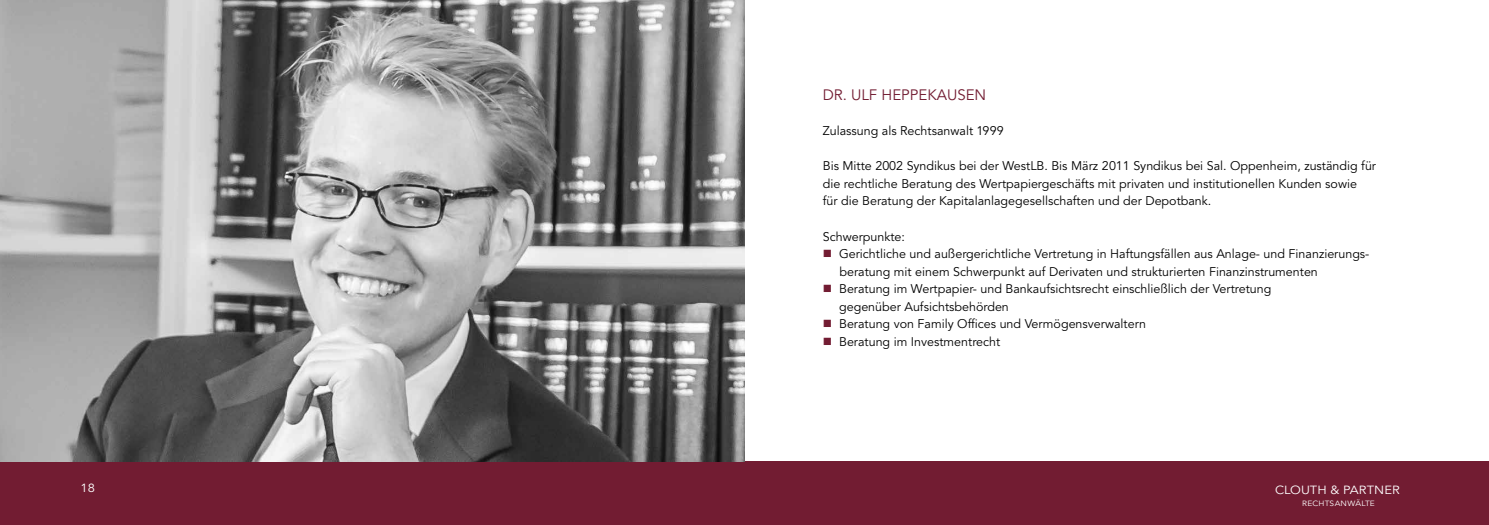
<style>
.page{position:relative;width:1489px;height:525px;background:#fff}
.page>*{position:absolute;margin:0;border:0;box-sizing:border-box;transform-origin:0 0}
.t1{font:15px "Avenir LT Std";color:#721c32}
.t2{font:12.5px/17.5px "Avenir LT Std";color:#000}
.t3{font:11.75px "Avenir LT Std";color:#fff;scale:1.1 1}
.t4{font:7.5px "Avenir LT Std";letter-spacing:.02em;color:#fff;scale:1.1 1}
.s1{color:#721c32}
</style>
<div class="page">
<div style="left:744px;top:461px;width:744px;height:63px;background:#721c32"></div>
<div style="left:0;top:461px;width:744px;height:63px;background:#721c32"></div>
<img style="left:0;top:0;width:744px;height:461px">
<p class="t3" style="left:81px;top:481px;width:15px">18</p>
<p class="t1" style="left:822px;top:86px;width:165px">DR. ULF HEPPEKAUSEN</p>
<p class="t2" style="left:822px;top:123px;width:182px">Zulassung als Rechtsanwalt 1999</p>
<p class="t2" style="left:822px;top:158px;width:554px">Bis Mitte 2002 Syndikus bei der WestLB. Bis März 2011 Syndikus bei Sal. Oppenheim, zuständig für die rechtliche Beratung des Wertpapiergeschäfts mit privaten und institutionellen Kunden sowie<br>für die Beratung der Kapitalanlagegesellschaften und der Depotbank.</p>
<p class="t2" style="left:822px;top:228px;width:84px">Schwerpunkte:</p>
<p class="t2" style="left:839px;top:245px;width:531px;text-indent:-17px"><span class="s1">■</span> Gerichtliche und außergerichtliche Vertretung in Haftungsfällen aus Anlage- und Finanzierungs&shy;beratung mit einem Schwerpunkt auf Derivaten und strukturierten Finanzinstrumenten</p>
<p class="t2" style="left:839px;top:280px;width:434px;text-indent:-16px"><span class="s1">■</span> Beratung im Wertpapier- und Bankaufsichtsrecht einschließlich der Vertretung gegenüber Aufsichtsbehörden</p>
<p class="t2" style="left:822px;top:315px;width:325px"><span class="s1">■</span> Beratung von Family Offices und Vermögensverwaltern</p>
<p class="t2" style="left:822px;top:333px;width:179px"><span class="s1">■</span> Beratung im Investmentrecht</p>
<p class="t3" style="left:1274px;top:482px;width:115px">CLOUTH &amp; PARTNER</p>
<p class="t4" style="left:1302px;top:498px;width:67px">RECHTSANWÄLTE</p>
</div>
